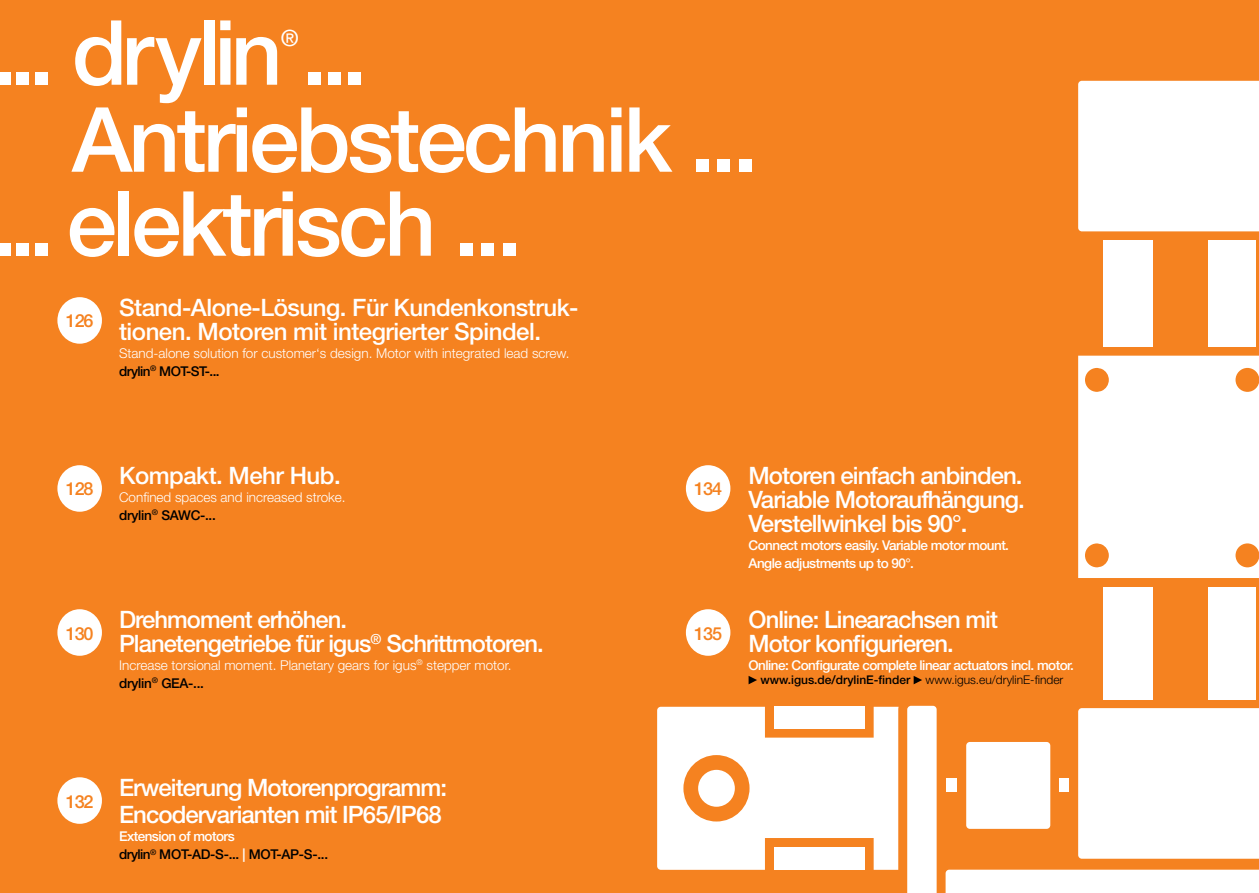
<style>
.page{position:relative;width:1259px;height:893px;background:#f58220}
.page>*{position:absolute;margin:0;border:0;box-sizing:border-box;transform-origin:0 0}
.t1{font:500 90px/84px "Helvetica Neue LT";letter-spacing:-.04em;color:#fff}
.t2{font:500 24px/24px "Helvetica Neue LT";letter-spacing:-.04em;color:#fff}
.t3{font:500 24px/24px "Helvetica Neue LT";letter-spacing:-.02em;color:#fff}
.t4{font:500 22.5px "Helvetica Neue LT";color:#fff}
.t5{font:500 18px "Helvetica Neue LT";letter-spacing:-.06em;color:#f58220}
.t6{font:300 13.5px/18px "Helvetica Neue LT";color:#fff}
.t7{font:500 13.5px/18px "Helvetica Neue LT";letter-spacing:-.04em;color:#fff}
.t8{font:500 13.5px/18px "Helvetica Neue LT";letter-spacing:-.04em;color:#000}
.t9{font:500 12px "Helvetica Neue LT";color:#000}
.t10{font:300 12px "Helvetica Neue LT";color:#000}
.s1{font-weight:500;color:#000}
.s2{color:#fff}
</style>
<div class="page">
<div style="left:1103px;top:587px;width:49px;height:112px;background:#fff"></div>
<div style="left:1103px;top:240px;width:49px;height:107px;background:#fff"></div>
<div style="left:1208px;top:587px;width:47px;height:112px;background:#fff"></div>
<div style="left:1208px;top:240px;width:47px;height:107px;background:#fff"></div>
<svg style="left:657px;top:707px;width:241px;height:163px;background:#fdecdd"></svg>
<div style="left:698px;top:770px;width:37px;height:37px;background:#fff;border-radius:50%"></div>
<div style="left:945px;top:870px;width:314px;height:23px;background:#fff"></div>
<div style="left:907px;top:706px;width:29px;height:187px;background:#fff"></div>
<div style="left:1059px;top:779px;width:10px;height:13px;background:#fff"></div>
<div style="left:946px;top:779px;width:11px;height:13px;background:#fff"></div>
<div style="left:966px;top:742px;width:84px;height:87px;background:#fff;border-radius:4px"></div>
<div style="left:774px;top:847px;width:90px;height:23px;background:#fff"></div>
<div style="left:774px;top:706px;width:90px;height:23px;background:#fff"></div>
<div style="left:1078px;top:708px;width:181px;height:151px;background:#fff"></div>
<div style="left:1078px;top:81px;width:181px;height:150px;background:#fff"></div>
<div style="left:1078px;top:356px;width:181px;height:222px;background:#fff"></div>
<div style="left:57px;top:297px;width:45px;height:47px;background:#fff;border-radius:50%"></div>
<div style="left:57px;top:465px;width:45px;height:47px;background:#fff;border-radius:50%"></div>
<div style="left:57px;top:777px;width:45px;height:47px;background:#fff;border-radius:50%"></div>
<div style="left:57px;top:609px;width:45px;height:47px;background:#fff;border-radius:50%"></div>
<svg style="left:748px;top:676px;width:9px;height:8px"></svg>
<svg style="left:913px;top:676px;width:9px;height:8px"></svg>
<div style="left:686px;top:465px;width:44px;height:47px;background:#fff;border-radius:50%"></div>
<div style="left:686px;top:609px;width:44px;height:47px;background:#fff;border-radius:50%"></div>
<h1 class="t1" style="left:-8px;top:10px;width:376px">... drylin ...</h1>
<p class="t4" style="left:281px;top:25px;width:19px">®</p>
<h1 class="t1" style="left:-8px;top:97px;width:767px;text-indent:80px">Antriebstechnik ... ... elektrisch ...</h1>
<p class="t5" style="left:66px;top:310px;width:29px">126</p>
<p class="t3" style="left:119px;top:295px;width:461px">Stand-Alone-Lösung. Für Kundenkonstruk&shy;tionen. Motoren mit integrierter Spindel.</p>
<p class="t6" style="left:119px;top:344px;width:452px">Stand-alone solution for customer‘s design. Motor with integrated lead screw. <span class="s1">drylin</span><sup>®</sup> <span class="s1">MOT-ST-...</span></p>
<p class="t5" style="left:66px;top:478px;width:29px">128</p>
<p class="t3" style="left:119px;top:463px;width:223px">Kompakt. Mehr Hub.</p>
<p class="t6" style="left:119px;top:488px;width:228px">Confined spaces and increased stroke. <span class="s1">drylin</span><sup>®</sup> <span class="s1">SAWC-...</span></p>
<p class="t5" style="left:66px;top:622px;width:29px">130</p>
<p class="t2" style="left:119px;top:607px;width:426px">Drehmoment erhöhen.<br>Planetengetriebe für igus<sup>®</sup> Schrittmotoren.</p>
<p class="t6" style="left:119px;top:656px;width:394px">Increase torsional moment. Planetary gears for igus<sup>®</sup> stepper motor. <span class="s1">drylin</span><sup>®</sup> <span class="s1">GEA-...</span></p>
<p class="t5" style="left:66px;top:790px;width:29px">132</p>
<p class="t2" style="left:119px;top:774px;width:329px;line-height:27px">Erweiterung Motorenprogramm:<br>Encodervarianten mit IP65/IP68</p>
<p class="t8" style="left:119px;top:827px;width:211px"><span class="s2">Extension of motors<br></span>drylin<sup>®</sup> MOT-AD-S-... <span class="s2">|</span> MOT-AP-S-...</p>
<p class="t5" style="left:694px;top:478px;width:29px">134</p>
<p class="t5" style="left:694px;top:622px;width:29px">135</p>
<p class="t2" style="left:748px;top:463px;width:278px;text-align:justify">Motoren einfach anbinden.<br>Variable Motoraufhängung.<br>Verstellwinkel bis 90°.</p>
<p class="t7" style="left:748px;top:536px;width:262px">Connect motors easily. Variable motor mount.<br>Angle adjustments up to 90°.</p>
<p class="t2" style="left:748px;top:607px;width:251px">Online: Linearachsen mit<br>Motor konfigurieren.</p>
<p class="t7" style="left:748px;top:656px;width:327px">Online: Configurate complete linear actuators incl. motor.</p>
<p class="t9" style="left:760px;top:673px;width:151px">www.igus.de/drylinE-finder</p>
<p class="t10" style="left:925px;top:673px;width:139px">www.igus.eu/drylinE-finder</p>
</div>
